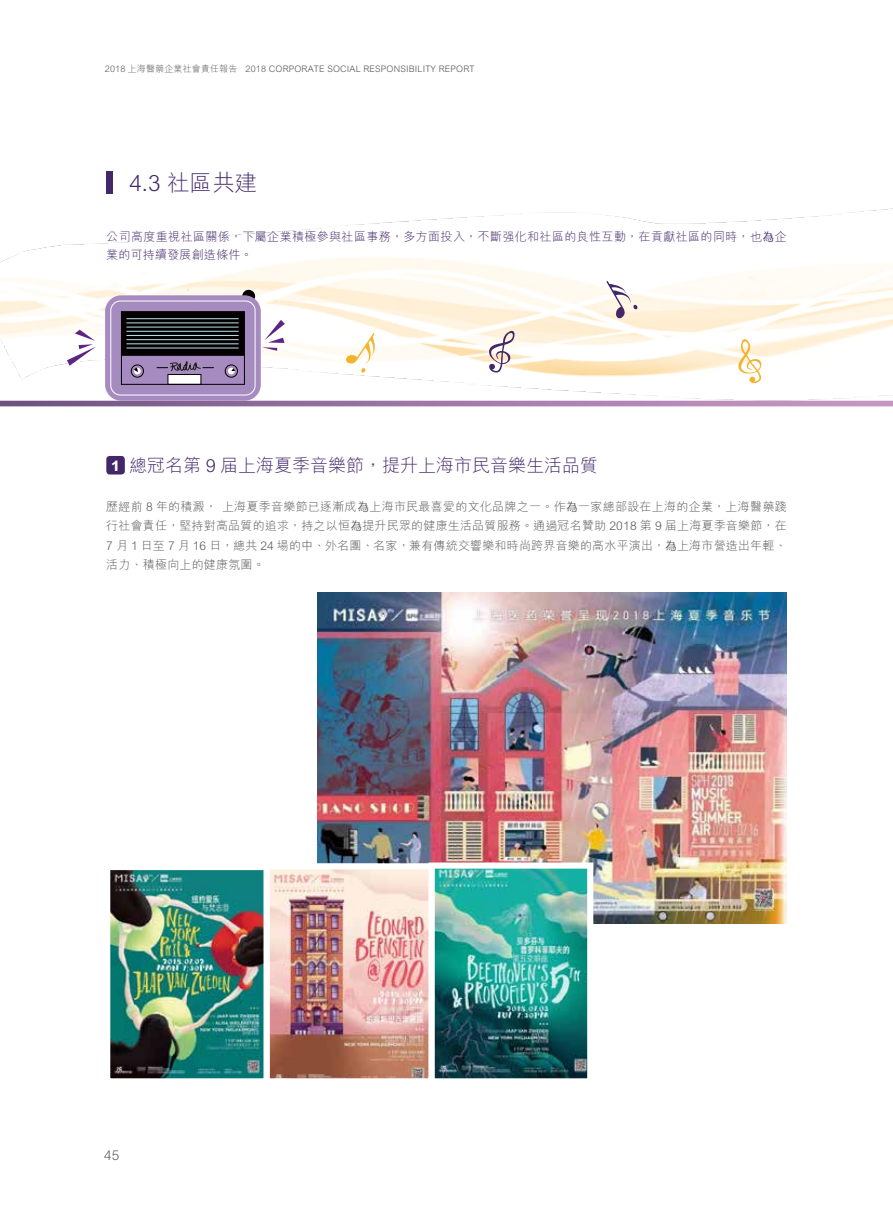
<style>
.page{position:relative;width:893px;height:1212px;background:#fff}
.page>*{position:absolute;margin:0;border:0;box-sizing:border-box;transform-origin:0 0}
.t1{font:300 22.5px "M Hei HK";color:#432769}
.t2{font:300 18px "M Hei HK";color:#432769}
.t3{font:300 13.5px "M Hei HK";color:#595757}
.t4{font:300 12px/19.5px "M Hei HK";letter-spacing:.015em;color:#595757;text-align:justify}
.t5{font:300 12px/18px "M Hei HK";letter-spacing:.035em;color:#432769}
.t6{font:300 9px "M Hei HK";letter-spacing:.015em;color:#595757}
.s1{font-family:"FZLTXHK";font-weight:400}
.s2{font-weight:800;font-size:14.4px;color:#fff}
</style>
<div class="page">
<img style="left:0;top:208px;width:893px;height:199px">
<div style="left:106px;top:171px;width:7px;height:23px;background:#432769"></div>
<div style="left:106px;top:456px;width:19px;height:18px;background:#432769;border-radius:3px"></div>
<img style="left:317px;top:592px;width:470px;height:331px">
<img style="left:270px;top:869px;width:316px;height:208px">
<div style="left:428px;top:862px;width:165px;height:222px;border:6px solid #fff"></div>
<div style="left:263px;top:863px;width:172px;height:221px;border:6px solid #fff"></div>
<img style="left:111px;top:871px;width:152px;height:206px">
<div style="left:104px;top:864px;width:166px;height:220px;border:6px solid #fff"></div>
<div style="left:242px;top:290px;width:13px;height:13px;background:#040000;border-radius:50%"></div>
<div style="left:105px;top:295px;width:156px;height:106px;background:#a68bc0;border-radius:16px"></div>
<div style="left:168px;top:374px;width:33px;height:11px;background:#fff"></div>
<div style="left:110px;top:301px;width:145px;height:94px;border:1px solid #fff;border-radius:10px"></div>
<svg style="left:121px;top:311px;width:124px;height:44px;background:#0e0c0d"></svg>
<div style="left:121px;top:355px;width:124px;height:30px;border:1px solid #040000"></div>
<hr style="left:126px;top:318px;width:113px;height:1px;background:#bbe2ee">
<hr style="left:126px;top:322px;width:113px;height:1px;background:#bbe2ee">
<hr style="left:126px;top:327px;width:113px;height:1px;background:#bbe2ee">
<hr style="left:126px;top:331px;width:113px;height:1px;background:#bbe2ee">
<hr style="left:126px;top:335px;width:113px;height:1px;background:#bbe2ee">
<hr style="left:126px;top:339px;width:113px;height:1px;background:#bbe2ee">
<hr style="left:126px;top:343px;width:113px;height:1px;background:#bbe2ee">
<hr style="left:126px;top:348px;width:113px;height:1px;background:#bbe2ee">
<svg style="left:131px;top:361px;width:107px;height:17px"></svg>
<svg style="left:67px;top:330px;width:29px;height:36px"></svg>
<svg style="left:262px;top:320px;width:23px;height:31px"></svg>
<svg style="left:187px;top:288px;width:7px;height:24px"></svg>
<svg style="left:488px;top:331px;width:28px;height:42px"></svg>
<svg style="left:738px;top:337px;width:24px;height:47px"></svg>
<svg style="left:606px;top:281px;width:31px;height:37px"></svg>
<svg style="left:346px;top:333px;width:30px;height:40px"></svg>
<p class="t6" style="left:105px;top:62px;width:371px">2018 上海醫藥企業社會責任報告 2018 CORPORATE SOCIAL RESPONSIBILITY REPORT</p>
<h1 class="t1" style="left:129px;top:167px;width:129px">4.3 社區共建</h1>
<p class="t5" style="left:106px;top:228px;width:682px">公司高度重視社區關係，下屬企業積極參與社區事務，多方面投入，不斷强化和社區的良性互動，在貢獻社區的同時，也<span class="s1">為</span>企業的可持續發展創造條件。</p>
<h2 class="t2" style="left:111px;top:453px;width:489px"><span class="s2">1</span> 總冠名第 9 届上海夏季音樂節，提升上海市民音樂生活品質</h2>
<p class="t4" style="left:106px;top:496px;width:682px">歷經前 8 年的積澱， 上海夏季音樂節已逐漸成<span class="s1">為</span>上海市民最喜愛的文化品牌之一。作<span class="s1">為</span>一家總部設在上海的企業，上海醫藥踐行社會責任，堅持對高品質的追求，持之以恒<span class="s1">為</span>提升民眾的健康生活品質服務。通過冠名贊助 2018 第 9 届上海夏季音樂節，在7 月 1 日至 7 月 16 日，總共 24 場的中、外名團、名家，兼有傳統交響樂和時尚跨界音樂的高水平演出，<span class="s1">為</span>上海市營造出年輕、活力、積極向上的健康氛圍。</p>
<p class="t3" style="left:104px;top:1146px;width:17px">45</p>
</div>
